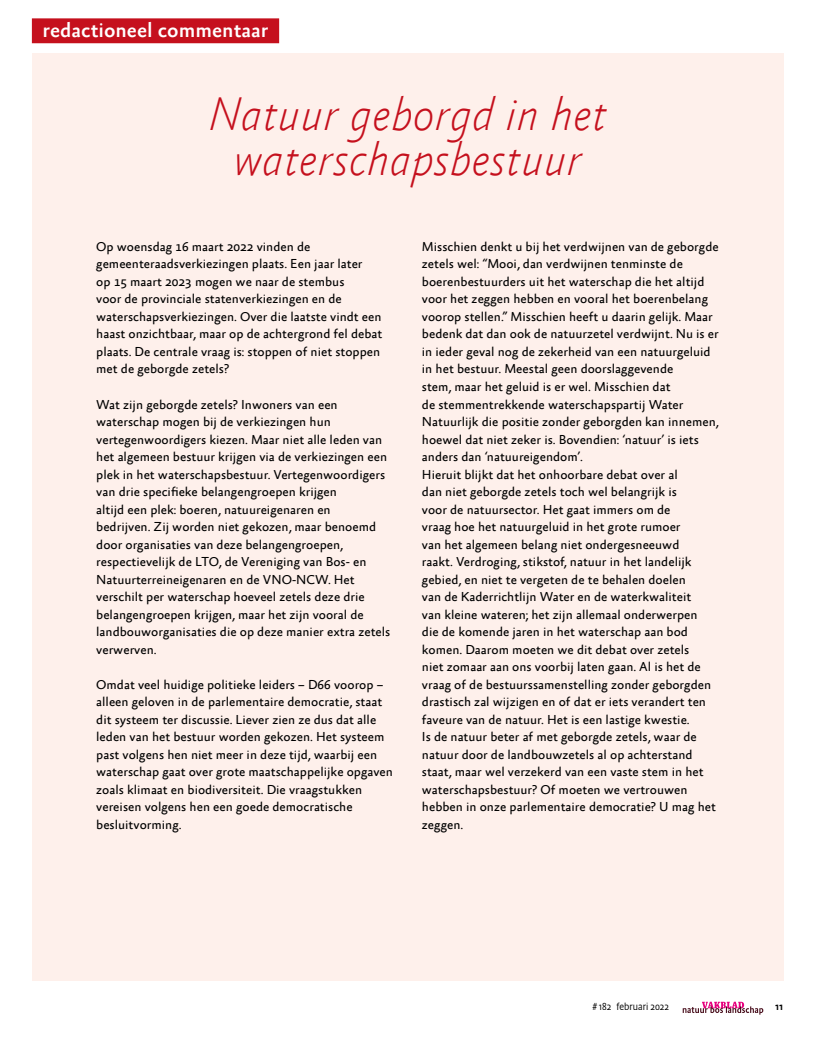
<style>
.page{position:relative;width:815px;height:1046px;background:#fff}
.page>*{position:absolute;margin:0;border:0;box-sizing:border-box;transform-origin:0 0}
.t1{font:italic 100 47.5px/45px "Absara Sans Offc Pro";color:#c5101d;text-align:center}
.t2{font:500 21px "Absara Sans Offc Pro";color:#fff}
.t3{font:13.12px/17.5px "Absara Sans Offc Pro";color:#000}
.t4{font:300 10.38px "Absara Sans Headline Pro";color:#000}
.t5{font:500 10.38px "Absara Sans Headline Pro";color:#000}
.s1{font-family:"Absara Sans Sc Offc Pro"}
</style>
<div class="page">
<div style="left:32px;top:53px;width:751px;height:927px;background:#fef0eb"></div>
<div style="left:32px;top:18px;width:247px;height:25px;background:#c5101d"></div>
<svg style="left:683px;top:1001px;width:80px;height:13px"></svg>
<h2 class="t2" style="left:42px;top:18px;width:228px">redactioneel commentaar</h2>
<h1 class="t1" style="left:208px;top:95px;width:401px">Natuur geborgd in het waterschapsbestuur</h1>
<p class="t3" style="left:96px;top:238px;width:288px">Op woensdag <span class="s1">16</span> maart <span class="s1">2022</span> vinden de gemeenteraadsverkiezingen plaats. Een jaar later<br>op <span class="s1">15</span> maart <span class="s1">2023</span> mogen we naar de stembus<br>voor de provinciale statenverkiezingen en de waterschapsverkiezingen. Over die laatste vindt een haast onzichtbaar, maar op de achtergrond fel debat plaats. De centrale vraag is: stoppen of niet stoppen met de geborgde zetels?</p>
<p class="t3" style="left:96px;top:396px;width:296px">Wat zijn geborgde zetels? Inwoners van een waterschap mogen bij de verkiezingen hun vertegenwoordigers kiezen. Maar niet alle leden van het algemeen bestuur krijgen via de verkiezingen een plek in het waterschapsbestuur. Vertegenwoordigers van drie specifieke belangengroepen krijgen<br>altijd een plek: boeren, natuureigenaren en<br>bedrijven. Zij worden niet gekozen, maar benoemd door organisaties van deze belangengroepen, respectievelijk de LTO, de Vereniging van Bos- en Natuurterreineigenaren en de VNO-NCW. Het verschilt per waterschap hoeveel zetels deze drie belangengroepen krijgen, maar het zijn vooral de landbouworganisaties die op deze manier extra zetels verwerven.</p>
<p class="t3" style="left:96px;top:676px;width:298px">Omdat veel huidige politieke leiders – D66 voorop – alleen geloven in de parlementaire democratie, staat dit systeem ter discussie. Liever zien ze dus dat alle leden van het bestuur worden gekozen. Het systeem past volgens hen niet meer in deze tijd, waarbij een waterschap gaat over grote maatschappelijke opgaven zoals klimaat en biodiversiteit. Die vraagstukken vereisen volgens hen een goede democratische besluitvorming.</p>
<p class="t3" style="left:422px;top:238px;width:298px">Misschien denkt u bij het verdwijnen van de geborgde zetels wel: “Mooi, dan verdwijnen tenminste de boerenbestuurders uit het waterschap die het altijd voor het zeggen hebben en vooral het boerenbelang voorop stellen.” Misschien heeft u daarin gelijk. Maar bedenk dat dan ook de natuurzetel verdwijnt. Nu is er in ieder geval nog de zekerheid van een natuurgeluid in het bestuur. Meestal geen doorslaggevende<br>stem, maar het geluid is er wel. Misschien dat<br>de stemmentrekkende waterschapspartij Water Natuurlijk die positie zonder geborgden kan innemen, hoewel dat niet zeker is. Bovendien: ‘natuur’ is iets anders dan ‘natuureigendom’.<br>Hieruit blijkt dat het onhoorbare debat over al<br>dan niet geborgde zetels toch wel belangrijk is<br>voor de natuursector. Het gaat immers om de<br>vraag hoe het natuurgeluid in het grote rumoer<br>van het algemeen belang niet ondergesneeuwd<br>raakt. Verdroging, stikstof, natuur in het landelijk gebied, en niet te vergeten de te behalen doelen<br>van de Kaderrichtlijn Water en de waterkwaliteit<br>van kleine wateren; het zijn allemaal onderwerpen<br>die de komende jaren in het waterschap aan bod komen. Daarom moeten we dit debat over zetels<br>niet zomaar aan ons voorbij laten gaan. Al is het de vraag of de bestuurssamenstelling zonder geborgden drastisch zal wijzigen en of dat er iets verandert ten faveure van de natuur. Het is een lastige kwestie.<br>Is de natuur beter af met geborgde zetels, waar de natuur door de landbouwzetels al op achterstand staat, maar wel verzekerd van een vaste stem in het waterschapsbestuur? Of moeten we vertrouwen hebben in onze parlementaire democratie? U mag het zeggen.</p>
<p class="t4" style="left:593px;top:999px;width:78px"># 182 februari 2022</p>
<p class="t5" style="left:775px;top:999px;width:9px">11</p>
</div>
